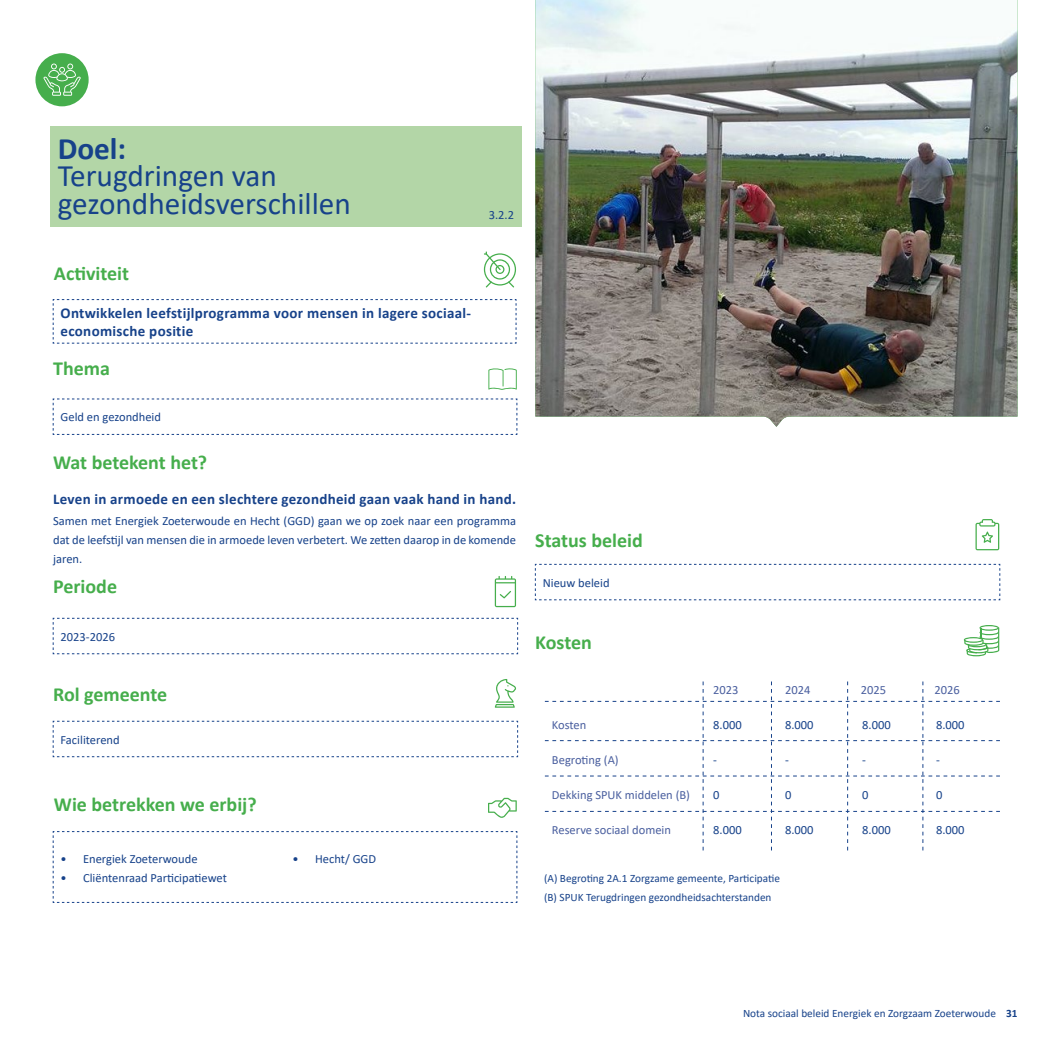
<style>
.page{position:relative;width:1053px;height:1053px;background:#fff}
.page>*{position:absolute;margin:0;border:0;box-sizing:border-box;transform-origin:0 0}
.t1{font:31.25px/27.5px "Calibri";color:#17428a}
.t2{font:700 31.25px "Calibri";color:#17428a}
.t3{font:700 20px "Calibri";color:#46ae4c}
.t4{font:700 15px/17.5px "Calibri";letter-spacing:.02em;color:#17428a}
.t5{font:12.5px/18.8px "Calibri";color:#17428a;text-align:justify}
.t6{font:12.5px "Calibri";color:#4a5f9f}
.t7{font:11.25px/18.8px "Calibri";color:#17428a}
.s1{font-weight:700}
</style>
<div class="page">
<img style="left:535px;top:0;width:482px;height:427px">
<svg style="left:484px;top:251px;width:32px;height:36px"></svg>
<svg style="left:494px;top:576px;width:22px;height:31px"></svg>
<svg style="left:963px;top:625px;width:36px;height:31px"></svg>
<svg style="left:488px;top:797px;width:28px;height:20px"></svg>
<svg style="left:975px;top:519px;width:24px;height:31px"></svg>
<svg style="left:488px;top:368px;width:28px;height:22px"></svg>
<svg style="left:53px;top:831px;width:464px;height:72px"></svg>
<svg style="left:53px;top:617px;width:465px;height:37px"></svg>
<svg style="left:53px;top:720px;width:465px;height:37px"></svg>
<svg style="left:534px;top:563px;width:466px;height:37px"></svg>
<svg style="left:53px;top:299px;width:463px;height:45px"></svg>
<svg style="left:53px;top:398px;width:464px;height:37px"></svg>
<div style="left:35px;top:53px;width:54px;height:53px;background:#46ae4c;border-radius:50%"></div>
<svg style="left:43px;top:64px;width:38px;height:32px"></svg>
<svg style="left:494px;top:679px;width:22px;height:28px"></svg>
<svg style="left:545px;top:681px;width:454px;height:169px"></svg>
<div style="left:50px;top:126px;width:472px;height:101px;background:#b3d6a7"></div>
<h1 class="t2" style="left:58px;top:126px;width:70px">Doel:</h1>
<h1 class="t1" style="left:58px;top:161px;width:294px">Terugdringen van gezondheidsverschillen</h1>
<p class="t5" style="left:488px;top:205px;width:27px">3.2.2</p>
<h2 class="t3" style="left:54px;top:259px;width:77px">Activiteit</h2>
<p class="t4" style="left:61px;top:304px;width:412px">Ontwikkelen leefstijlprogramma voor mensen in lagere sociaal&shy;economische positie</p>
<h2 class="t3" style="left:53px;top:354px;width:58px">Thema</h2>
<p class="t5" style="left:61px;top:407px;width:102px">Geld en gezondheid</p>
<h2 class="t3" style="left:53px;top:448px;width:155px">Wat betekent het?</h2>
<p class="t4" style="left:53px;top:490px;width:464px">Leven in armoede en een slechtere gezondheid gaan vaak hand in hand.</p>
<p class="t5" style="left:53px;top:511px;width:464px">Samen met Energiek Zoeterwoude en Hecht (GGD) gaan we op zoek naar een programma dat de leefstijl van mensen die in armoede leven verbetert. We zetten daarop in de komende jaren.</p>
<h2 class="t3" style="left:53px;top:572px;width:65px">Periode</h2>
<p class="t5" style="left:61px;top:627px;width:56px">2023-2026</p>
<h2 class="t3" style="left:53px;top:679px;width:116px">Rol gemeente</h2>
<p class="t5" style="left:61px;top:729px;width:61px">Faciliterend</p>
<h2 class="t3" style="left:54px;top:790px;width:204px">Wie betrekken we erbij?</h2>
<p class="t5" style="left:61px;top:849px;width:138px">• Energiek Zoeterwoude</p>
<p class="t5" style="left:61px;top:867px;width:168px">• Cliëntenraad Participatiewet</p>
<p class="t5" style="left:292px;top:849px;width:85px">• Hecht/ GGD</p>
<h2 class="t3" style="left:535px;top:526px;width:109px">Status beleid</h2>
<p class="t5" style="left:542px;top:573px;width:68px">Nieuw beleid</p>
<h2 class="t3" style="left:535px;top:628px;width:58px">Kosten</h2>
<p class="t6" style="left:552px;top:715px;width:36px">Kosten</p>
<p class="t6" style="left:552px;top:750px;width:68px">Begroting (A)</p>
<p class="t6" style="left:552px;top:785px;width:140px">Dekking SPUK middelen (B)</p>
<p class="t6" style="left:552px;top:820px;width:121px">Reserve sociaal domein</p>
<p class="t6" style="left:713px;top:681px;width:27px">2023</p>
<p class="t5" style="left:713px;top:714px;width:30px">8.000</p>
<p class="t5" style="left:713px;top:749px;width:5px">-</p>
<p class="t5" style="left:713px;top:784px;width:8px">0</p>
<p class="t5" style="left:713px;top:819px;width:30px">8.000</p>
<p class="t6" style="left:785px;top:681px;width:27px">2024</p>
<p class="t6" style="left:860px;top:681px;width:27px">2025</p>
<p class="t6" style="left:934px;top:681px;width:27px">2026</p>
<p class="t5" style="left:785px;top:714px;width:30px">8.000</p>
<p class="t5" style="left:785px;top:749px;width:5px">-</p>
<p class="t5" style="left:785px;top:784px;width:8px">0</p>
<p class="t5" style="left:785px;top:819px;width:30px">8.000</p>
<p class="t5" style="left:862px;top:714px;width:30px">8.000</p>
<p class="t5" style="left:862px;top:749px;width:5px">-</p>
<p class="t5" style="left:862px;top:784px;width:8px">0</p>
<p class="t5" style="left:862px;top:819px;width:30px">8.000</p>
<p class="t5" style="left:935px;top:714px;width:30px">8.000</p>
<p class="t5" style="left:935px;top:749px;width:5px">-</p>
<p class="t5" style="left:935px;top:784px;width:8px">0</p>
<p class="t5" style="left:935px;top:819px;width:30px">8.000</p>
<p class="t7" style="left:544px;top:868px;width:237px">(A) Begroting 2A.1 Zorgzame gemeente, Participatie (B) SPUK Terugdringen gezondheidsachterstanden</p>
<p class="t7" style="left:743px;top:1003px;width:276px">Nota sociaal beleid Energiek en Zorgzaam Zoeterwoude <span class="s1">31</span></p>
</div>
